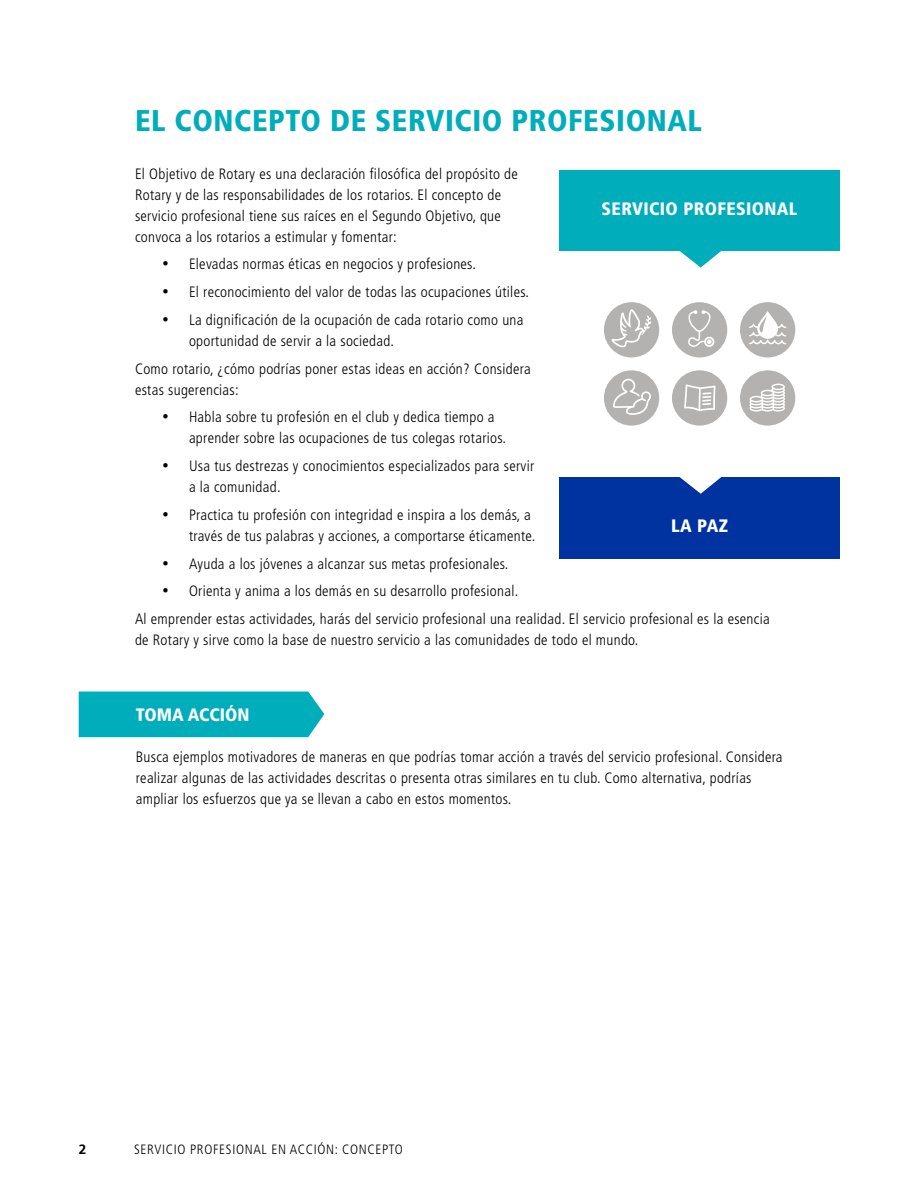
<style>
.page{position:relative;width:918px;height:1188px;background:#fff}
.page>*{position:absolute;margin:0;border:0;box-sizing:border-box;transform-origin:0 0}
.t1{font:900 condensed 30px "Frutiger LT Std";letter-spacing:.02em;color:#00adbb}
.t2{font:900 condensed 18px "Frutiger LT Std";letter-spacing:.02em;color:#fff}
.t3{font:900 condensed 18px "Frutiger LT Std";color:#fff}
.t4{font:300 condensed 15px/21px "Frutiger LT Std";letter-spacing:.02em;color:#000}
.t5{font:300 condensed 13.5px "Frutiger LT Std";letter-spacing:.05em;color:#000}
.t6{font:700 13.5px "Frutiger LT Std";color:#000}
</style>
<div class="page">
<div style="left:79px;top:692px;width:245px;height:45px;background:#00adbb"></div>
<div style="left:559px;top:170px;width:281px;height:81px;background:#00adbb"></div>
<div style="left:559px;top:477px;width:281px;height:82px;background:#0033a0"></div>
<svg style="left:604px;top:302px;width:55px;height:55px"></svg>
<svg style="left:672px;top:302px;width:55px;height:55px"></svg>
<svg style="left:740px;top:302px;width:55px;height:55px"></svg>
<svg style="left:604px;top:370px;width:55px;height:56px"></svg>
<svg style="left:672px;top:370px;width:55px;height:56px"></svg>
<svg style="left:740px;top:370px;width:55px;height:56px"></svg>
<svg style="left:680px;top:251px;width:41px;height:17px"></svg>
<svg style="left:679px;top:477px;width:43px;height:17px"></svg>
<h1 class="t1" style="left:135px;top:102px;width:568px">EL CONCEPTO DE SERVICIO PROFESIONAL</h1>
<p class="t4" style="left:135px;top:163px;width:384px">El Objetivo de Rotary es una declaración filosófica del propósito de Rotary y de las responsabilidades de los rotarios. El concepto de servicio profesional tiene sus raíces en el Segundo Objetivo, que convoca a los rotarios a estimular y fomentar:</p>
<p class="t4" style="left:162px;top:254px;width:315px">• Elevadas normas éticas en negocios y profesiones.</p>
<p class="t4" style="left:162px;top:282px;width:368px">• El reconocimiento del valor de todas las ocupaciones útiles.</p>
<p class="t4" style="left:189px;top:309px;width:336px;text-indent:-27px">• La dignificación de la ocupación de cada rotario como una oportunidad de servir a la sociedad.</p>
<p class="t4" style="left:135px;top:358px;width:397px">Como rotario, ¿cómo podrías poner estas ideas en acción? Considera estas sugerencias:</p>
<p class="t4" style="left:189px;top:407px;width:319px;text-indent:-27px">• Habla sobre tu profesión en el club y dedica tiempo a aprender sobre las ocupaciones de tus colegas rotarios.</p>
<p class="t4" style="left:189px;top:456px;width:347px;text-indent:-27px">• Usa tus destrezas y conocimientos especializados para servir a la comunidad.</p>
<p class="t4" style="left:162px;top:504px;width:375px;text-align:right">• Practica tu profesión con integridad e inspira a los demás, a través de tus palabras y acciones, a comportarse éticamente.</p>
<p class="t4" style="left:162px;top:553px;width:348px">• Ayuda a los jóvenes a alcanzar sus metas profesionales.</p>
<p class="t4" style="left:135px;top:577px;width:636px;line-height:27.8px;text-indent:27px">• Orienta y anima a los demás en su desarrollo profesional.<br>Al emprender estas actividades, harás del servicio profesional una realidad. El servicio profesional es la esencia</p>
<p class="t4" style="left:135px;top:630px;width:505px">de Rotary y sirve como la base de nuestro servicio a las comunidades de todo el mundo.</p>
<p class="t2" style="left:602px;top:198px;width:198px">SERVICIO PROFESIONAL</p>
<p class="t2" style="left:671px;top:515px;width:58px">LA PAZ</p>
<p class="t3" style="left:136px;top:704px;width:115px">TOMA ACCIÓN</p>
<p class="t4" style="left:136px;top:747px;width:648px">Busca ejemplos motivadores de maneras en que podrías tomar acción a través del servicio profesional. Considera realizar algunas de las actividades descritas o presenta otras similares en tu club. Como alternativa, podrías ampliar los esfuerzos que ya se llevan a cabo en estos momentos.</p>
<p class="t6" style="left:79px;top:1142px;width:9px">2</p>
<p class="t5" style="left:134px;top:1142px;width:270px">SERVICIO PROFESIONAL EN ACCIÓN: CONCEPTO</p>
</div>
